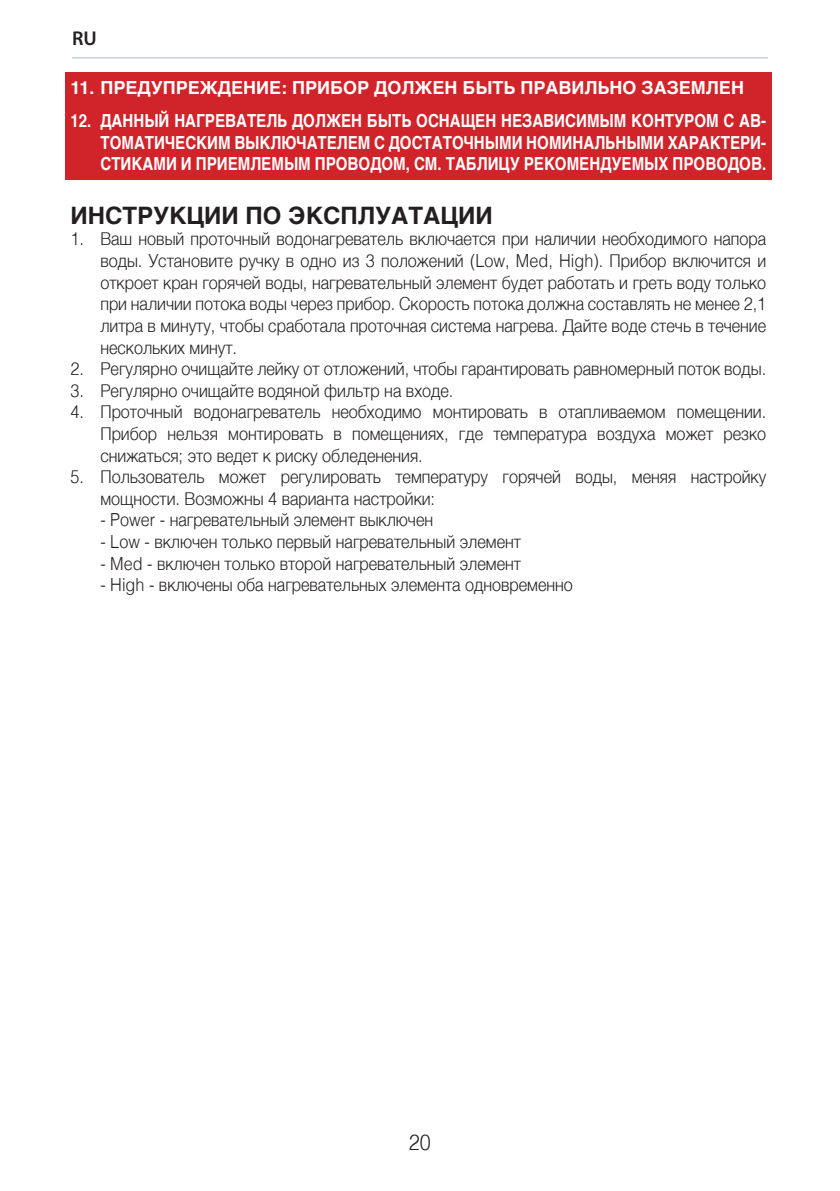
<style>
.page{position:relative;width:840px;height:1191px;background:#fff}
.page>*{position:absolute;margin:0;border:0;box-sizing:border-box;transform-origin:0 0}
.t1{font:700 24px "Helvetica";color:#231f20}
.t2{font:300 22px "Helvetica";color:#231f20;scale:.9 1}
.t3{font:600 20px "Myriad Pro";color:#231f20}
.t4{font:300 18px/21.6px "Helvetica";color:#231f20;text-align:justify;scale:.9 1}
.t5{font:700 18px/21.6px "Helvetica";color:#fff;text-align:justify;scale:.84 1}
.t6{font:700 18px "Helvetica";color:#fff}
</style>
<div class="page">
<hr style="left:72px;top:57px;width:695px;height:1px;background:#a3bcc5">
<div style="left:65px;top:72px;width:706px;height:108px;background:#d1232a"></div>
<p class="t3" style="left:72px;top:28px;width:26px">RU</p>
<p class="t6" style="left:70px;top:73px;width:674px">11. ПРЕДУПРЕЖДЕНИЕ: ПРИБОР ДОЛЖЕН БЫТЬ ПРАВИЛЬНО ЗАЗЕМЛЕН</p>
<p class="t5" style="left:100px;top:110px;width:793px;text-indent:-30px">12. ДАННЫЙ НАГРЕВАТЕЛЬ ДОЛЖЕН БЫТЬ ОСНАЩЕН НЕЗАВИСИМЫМ КОНТУРОМ С АВ-ТОМАТИЧЕСКИМ ВЫКЛЮЧАТЕЛЕМ С ДОСТАТОЧНЫМИ НОМИНАЛЬНЫМИ ХАРАКТЕРИ-СТИКАМИ И ПРИЕМЛЕМЫМ ПРОВОДОМ, СМ. ТАБЛИЦУ РЕКОМЕНДУЕМЫХ ПРОВОДОВ.</p>
<h1 class="t1" style="left:70px;top:196px;width:424px">ИНСТРУКЦИИ ПО ЭКСПЛУАТАЦИИ</h1>
<p class="t4" style="left:100px;top:227px;width:740px;text-indent:-30px">1. Ваш новый проточный водонагреватель включается при наличии необходимого напора воды. Установите ручку в одно из 3 положений (Low, Med, High). Прибор включится и откроет кран горячей воды, нагревательный элемент будет работать и греть воду только при наличии потока воды через прибор. Скорость потока должна составлять не менее 2,1 литра в минуту, чтобы сработала проточная система нагрева. Дайте воде стечь в течение нескольких минут.</p>
<p class="t4" style="left:70px;top:357px;width:774px">2. Регулярно очищайте лейку от отложений, чтобы гарантировать равномерный поток воды.</p>
<p class="t4" style="left:70px;top:378px;width:427px">3. Регулярно очищайте водяной фильтр на входе.</p>
<p class="t4" style="left:100px;top:400px;width:740px;text-indent:-30px">4. Проточный водонагреватель необходимо монтировать в отапливаемом помещении.<br>Прибор нельзя монтировать в помещениях, где температура воздуха может резко снижаться; это ведет к риску обледенения.</p>
<p class="t4" style="left:100px;top:465px;width:740px;text-indent:-30px">5. Пользователь может регулировать температуру горячей воды, меняя настройку мощности. Возможны 4 варианта настройки:</p>
<p class="t4" style="left:100px;top:508px;width:371px">- Power - нагревательный элемент выключен</p>
<p class="t4" style="left:100px;top:529px;width:468px">- Low - включен только первый нагревательный элемент</p>
<p class="t4" style="left:100px;top:551px;width:468px">- Med - включен только второй нагревательный элемент</p>
<p class="t4" style="left:100px;top:573px;width:526px">- High - включены оба нагревательных элемента одновременно</p>
<p class="t2" style="left:409px;top:1123px;width:26px">20</p>
</div>
